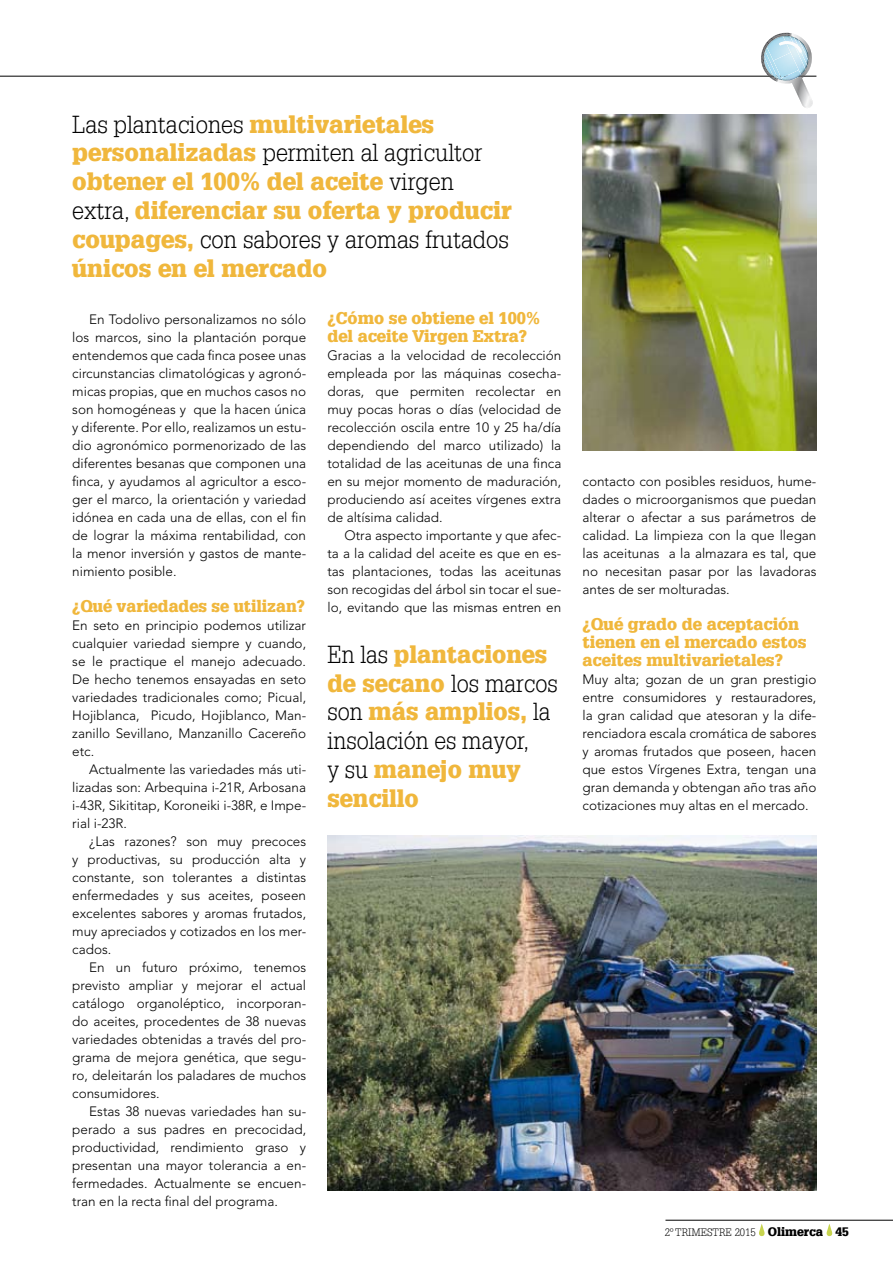
<style>
.page{position:relative;width:893px;height:1263px;background:#fff}
.page>*{position:absolute;margin:0;border:0;box-sizing:border-box;transform-origin:0 0}
.t1{font:900 24px/28.8px "Glypha LT";color:#f0b73c}
.t2{font:900 16.5px/18px "Glypha LT";color:#f0b73c}
.t3{font:300 13.5px/18px "Avenir";color:#000;text-align:justify}
.t4{font:300 10.5px "Glypha LT";color:#000}
.s1{font-weight:300;color:#000}
.s2{font-weight:900;font-size:12px}
</style>
<div class="page">
<hr style="left:0;top:76px;width:816px;height:1px;background:#000">
<svg style="left:757px;top:32px;width:58px;height:76px"></svg>
<svg style="left:759px;top:1224px;width:6px;height:12px"></svg>
<svg style="left:827px;top:1224px;width:5px;height:12px"></svg>
<hr style="left:665px;top:1220px;width:228px;height:1px;background:#000">
<img style="left:583px;top:115px;width:233px;height:335px">
<img style="left:327px;top:835px;width:489px;height:356px">
<h1 class="t1" style="left:72px;top:110px;width:441px"><span class="s1">Las plantaciones</span> multivarietales personalizadas <span class="s1">permiten al agricultor </span>obtener el 100% del aceite <span class="s1">virgen extra,</span> diferenciar su oferta y producir coupages, <span class="s1">con sabores y aromas frutados </span>únicos en el mercado</h1>
<p class="t2" style="left:327px;top:309px;width:214px">¿Cómo se obtiene el 100% del aceite Virgen Extra?</p>
<p class="t3" style="left:327px;top:346px;width:235px">Gracias a la velocidad de recolección empleada por las máquinas cosecha&shy;doras, que permiten recolectar en muy pocas horas o días (velocidad de recolección oscila entre 10 y 25 ha/día dependiendo del marco utilizado) la totalidad de las aceitunas de una finca en su mejor momento de maduración, produciendo así aceites vírgenes extra de altísima calidad.</p>
<p class="t3" style="left:327px;top:526px;width:235px;text-indent:17px">Otra aspecto importante y que afec&shy;ta a la calidad del aceite es que en es&shy;tas plantaciones, todas las aceitunas son recogidas del árbol sin tocar el sue&shy;lo, evitando que las mismas entren en</p>
<p class="t3" style="left:72px;top:310px;width:235px;text-indent:17px">En Todolivo personalizamos no sólo los marcos, sino la plantación porque entendemos que cada finca posee unas circunstancias climatológicas y agronó&shy;micas propias, que en muchos casos no son homogéneas y que la hacen única y diferente. Por ello, realizamos un estu&shy;dio agronómico pormenorizado de las diferentes besanas que componen una finca, y ayudamos al agricultor a esco&shy;ger el marco, la orientación y variedad idónea en cada una de ellas, con el fin de lograr la máxima rentabilidad, con la menor inversión y gastos de mante&shy;nimiento posible.</p>
<p class="t2" style="left:72px;top:597px;width:234px">¿Qué variedades se utilizan?</p>
<p class="t3" style="left:72px;top:616px;width:235px">En seto en principio podemos utilizar cualquier variedad siempre y cuando, se le practique el manejo adecuado.<br>De hecho tenemos ensayadas en seto variedades tradicionales como; Picual, Hojiblanca, Picudo, Hojiblanco, Man&shy;zanillo Sevillano, Manzanillo Cacereño etc.</p>
<p class="t3" style="left:72px;top:760px;width:235px;text-indent:17px">Actualmente las variedades más uti&shy;lizadas son: Arbequina i-21R, Arbosana i-43R, Sikititap, Koroneiki i-38R, e Impe&shy;rial i-23R.</p>
<p class="t3" style="left:72px;top:832px;width:235px;text-indent:17px">¿Las razones? son muy precoces y productivas, su producción alta y constante, son tolerantes a distintas enfermedades y sus aceites, poseen excelentes sabores y aromas frutados, muy apreciados y cotizados en los mer&shy;cados.</p>
<p class="t3" style="left:72px;top:958px;width:235px;text-indent:17px">En un futuro próximo, tenemos previsto ampliar y mejorar el actual catálogo organoléptico, incorporan&shy;do aceites, procedentes de 38 nuevas variedades obtenidas a través del pro&shy;grama de mejora genética, que segu&shy;ro, deleitarán los paladares de muchos consumidores.</p>
<p class="t3" style="left:72px;top:1102px;width:235px;text-indent:17px">Estas 38 nuevas variedades han su&shy;perado a sus padres en precocidad, productividad, rendimiento graso y presentan una mayor tolerancia a en&shy;fermedades. Actualmente se encuen&shy;tran en la recta final del programa.</p>
<h1 class="t1" style="left:327px;top:640px;width:232px"><span class="s1">En las</span> plantaciones de secano <span class="s1">los marcos son</span> más amplios, <span class="s1">la insolación es mayor,<br>y su</span> manejo muy sencillo</h1>
<p class="t3" style="left:583px;top:472px;width:235px">contacto con posibles residuos, hume&shy;dades o microorganismos que puedan alterar o afectar a sus parámetros de calidad. La limpieza con la que llegan las aceitunas a la almazara es tal, que no necesitan pasar por las lavadoras antes de ser molturadas.</p>
<p class="t2" style="left:583px;top:615px;width:226px">¿Qué grado de aceptación tienen en el mercado estos aceites multivarietales?</p>
<p class="t3" style="left:583px;top:670px;width:235px">Muy alta; gozan de un gran prestigio entre consumidores y restauradores, la gran calidad que atesoran y la dife&shy;renciadora escala cromática de sabores y aromas frutados que poseen, hacen que estos Vírgenes Extra, tengan una gran demanda y obtengan año tras año cotizaciones muy altas en el mercado.</p>
<p class="t4" style="left:665px;top:1226px;width:186px">2º TRIMESTRE 2015 <span class="s2">Olimerca 45</span></p>
</div>
